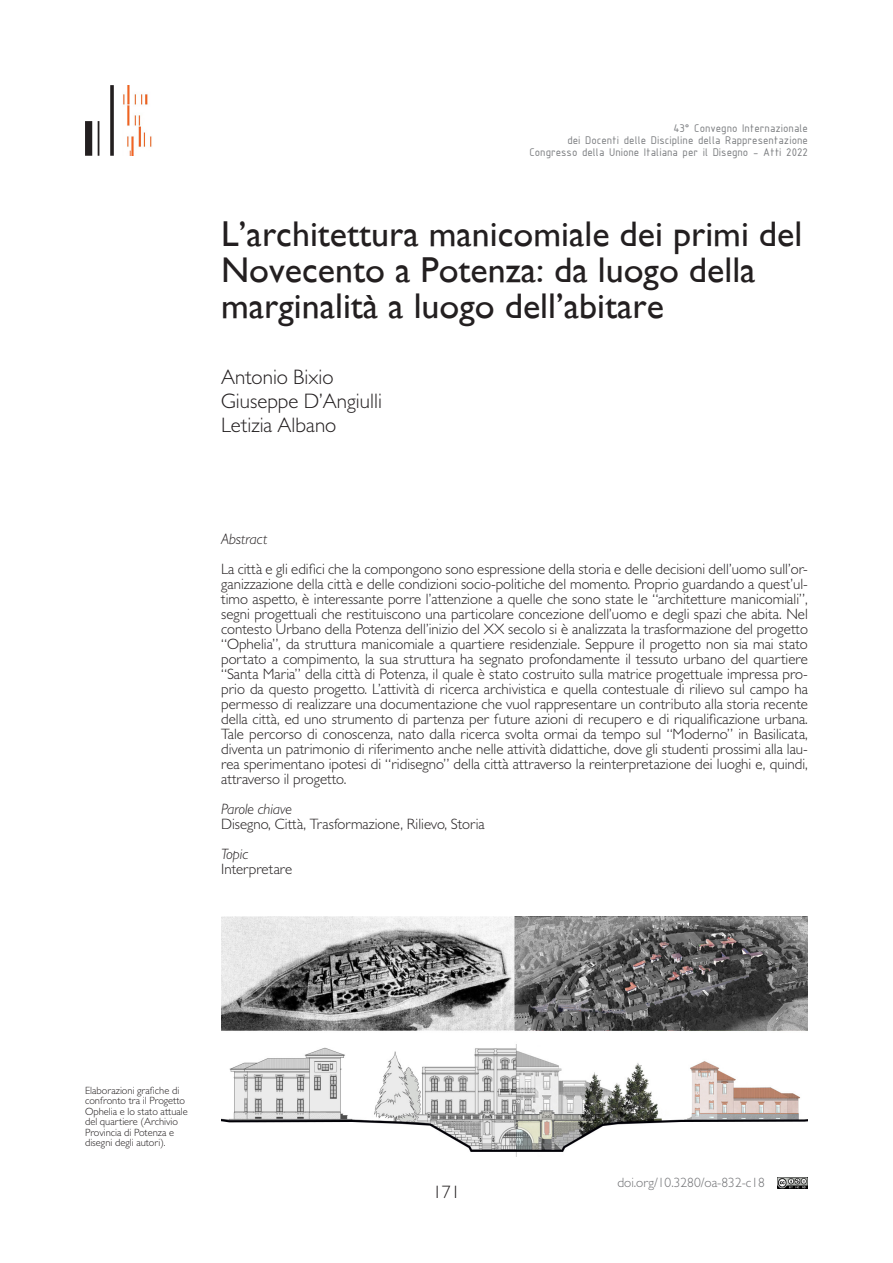
<style>
.page{position:relative;width:893px;height:1263px;background:#fff}
.page>*{position:absolute;margin:0;border:0;box-sizing:border-box;transform-origin:0 0}
.Titolo_italiano{font:36px/36px "Gill Sans";color:#231f20}
.Autori_contributo{font:300 21px "Gill Sans";color:#231f20}
.t1{font:300 18px "Gill Sans";color:#231f20}
.Abstract{font:300 15px/15px "Gill Sans";color:#231f20;text-align:justify}
.Abstract-2{font:italic 300 15px "Gill Sans";color:#231f20}
.t2{font:300 13.5px "Gill Sans";color:#717275}
.t3{font:12px/12px "ISOCPEUR";color:#7a7c7f;text-align:right}
.Didascalie{font:300 10.5px/10.5px "Gill Sans";color:#231f20}
</style>
<div class="page">
<img style="left:778px;top:1178px;width:30px;height:10px">
<svg style="left:110px;top:85px;width:4px;height:71px"></svg>
<svg style="left:98px;top:121px;width:1px;height:35px"></svg>
<svg style="left:85px;top:121px;width:7px;height:35px"></svg>
<img style="left:123px;top:85px;width:29px;height:71px">
<img style="left:221px;top:917px;width:587px;height:239px">
<p class="t3" style="left:529px;top:121px;width:280px">43° Convegno Internazionale<br>dei Docenti delle Discipline della Rappresentazione<br>Congresso della Unione Italiana per il Disegno - Atti 2022</p>
<p class="Titolo_italiano" style="left:221px;top:215px;width:583px">L’architettura manicomiale dei primi del<br>Novecento a Potenza: da luogo della marginalità a luogo dell’abitare</p>
<p class="Autori_contributo" style="left:221px;top:365px;width:114px">Antonio Bixio</p>
<p class="Autori_contributo" style="left:221px;top:389px;width:162px">Giuseppe D’Angiulli</p>
<p class="Autori_contributo" style="left:221px;top:413px;width:117px">Letizia Albano</p>
<p class="Abstract-2" style="left:221px;top:530px;width:48px">Abstract</p>
<p class="Abstract" style="left:221px;top:561px;width:588px">La città e gli edifici che la compongono sono espressione della storia e delle decisioni dell’uomo sull’or&shy;ganizzazione della città e delle condizioni socio-politiche del momento. Proprio guardando a quest’ul&shy;timo aspetto, è interessante porre l’attenzione a quelle che sono state le “architetture manicomiali”, segni progettuali che restituiscono una particolare concezione dell’uomo e degli spazi che abita. Nel contesto Urbano della Potenza dell’inizio del XX secolo si è analizzata la trasformazione del progetto “Ophelia”, da struttura manicomiale a quartiere residenziale. Seppure il progetto non sia mai stato portato a compimento, la sua struttura ha segnato profondamente il tessuto urbano del quartiere “Santa Maria” della città di Potenza, il quale è stato costruito sulla matrice progettuale impressa pro&shy;prio da questo progetto. L’attività di ricerca archivistica e quella contestuale di rilievo sul campo ha permesso di realizzare una documentazione che vuol rappresentare un contributo alla storia recente della città, ed uno strumento di partenza per future azioni di recupero e di riqualificazione urbana.<br>Tale percorso di conoscenza, nato dalla ricerca svolta ormai da tempo sul “Moderno” in Basilicata, diventa un patrimonio di riferimento anche nelle attività didattiche, dove gli studenti prossimi alla lau&shy;rea sperimentano ipotesi di “ridisegno” della città attraverso la reinterpretazione dei luoghi e, quindi, attraverso il progetto.</p>
<p class="Abstract-2" style="left:221px;top:800px;width:72px">Parole chiave</p>
<p class="Abstract" style="left:221px;top:816px;width:265px">Disegno, Città, Trasformazione, Rilievo, Storia</p>
<p class="Abstract-2" style="left:221px;top:845px;width:29px">Topic</p>
<p class="Abstract" style="left:221px;top:861px;width:73px">Interpretare</p>
<p class="Didascalie" style="left:85px;top:1085px;width:104px">Elaborazioni grafiche di confronto tra il Progetto<br>Ophelia e lo stato attuale del quartiere (Archivio<br>Provincia di Potenza e disegni degli autori).</p>
<p class="t1" style="left:433px;top:1181px;width:28px">171</p>
<p class="t2" style="left:617px;top:1175px;width:149px">doi.org/10.3280/oa-832-c18</p>
</div>
